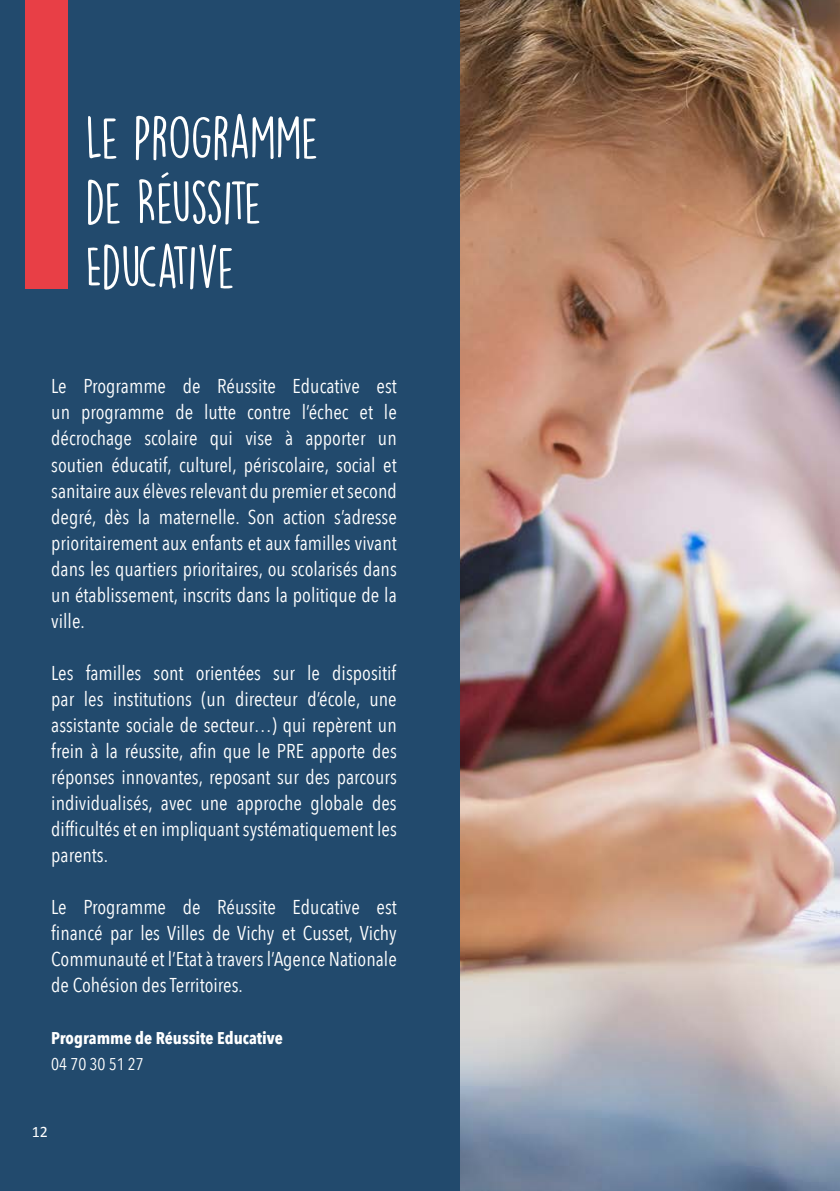
<style>
.page{position:relative;width:840px;height:1191px;background:#fff}
.page>*{position:absolute;margin:0;border:0;box-sizing:border-box;transform-origin:0 0}
.t1{font:54px/64.8px "DK Lemon Yellow Sun";letter-spacing:-.02em;color:#fff}
.t2{font:20px/26px "Avenir Next Condensed";color:#fff;text-align:justify}
.t3{font:700 17px "Avenir Next Condensed";color:#fff}
.t4{font:17px "Avenir Next Condensed";color:#fff}
.t5{font:16px "Calibri";color:#fff}
</style>
<div class="page">
<img style="left:459px;top:0;width:380px;height:1191px">
<div style="left:0;top:0;width:459px;height:1191px;background:#224a6d"></div>
<div style="left:25px;top:0;width:43px;height:289px;background:#e83f46"></div>
<h1 class="t1" style="left:85px;top:105px;width:235px">LE PROGRAMME<br>DE RÉUSSITE<br>EDUCATIVE</h1>
<p class="t2" style="left:51px;top:372px;width:347px">Le Programme de Réussite Educative est un programme de lutte contre l’échec et le décrochage scolaire qui vise à apporter un soutien éducatif, culturel, périscolaire, social et sanitaire aux élèves relevant du premier et second degré, dès la maternelle. Son action s’adresse prioritairement aux enfants et aux familles vivant dans les quartiers prioritaires, ou scolarisés dans un établissement, inscrits dans la politique de la ville.</p>
<p class="t2" style="left:51px;top:658px;width:347px">Les familles sont orientées sur le dispositif par les institutions (un directeur d’école, une assistante sociale de secteur…) qui repèrent un frein à la réussite, afin que le PRE apporte des réponses innovantes, reposant sur des parcours individualisés, avec une approche globale des difficultés et en impliquant systématiquement les parents.</p>
<p class="t2" style="left:51px;top:892px;width:347px">Le Programme de Réussite Educative est financé par les Villes de Vichy et Cusset, Vichy Communauté et l’Etat à travers l’Agence Nationale de Cohésion des Territoires.</p>
<p class="t3" style="left:51px;top:1027px;width:233px">Programme de Réussite Educative</p>
<p class="t4" style="left:51px;top:1049px;width:94px">04 70 30 51 27</p>
<p class="t5" style="left:32px;top:1121px;width:18px">12</p>
</div>
